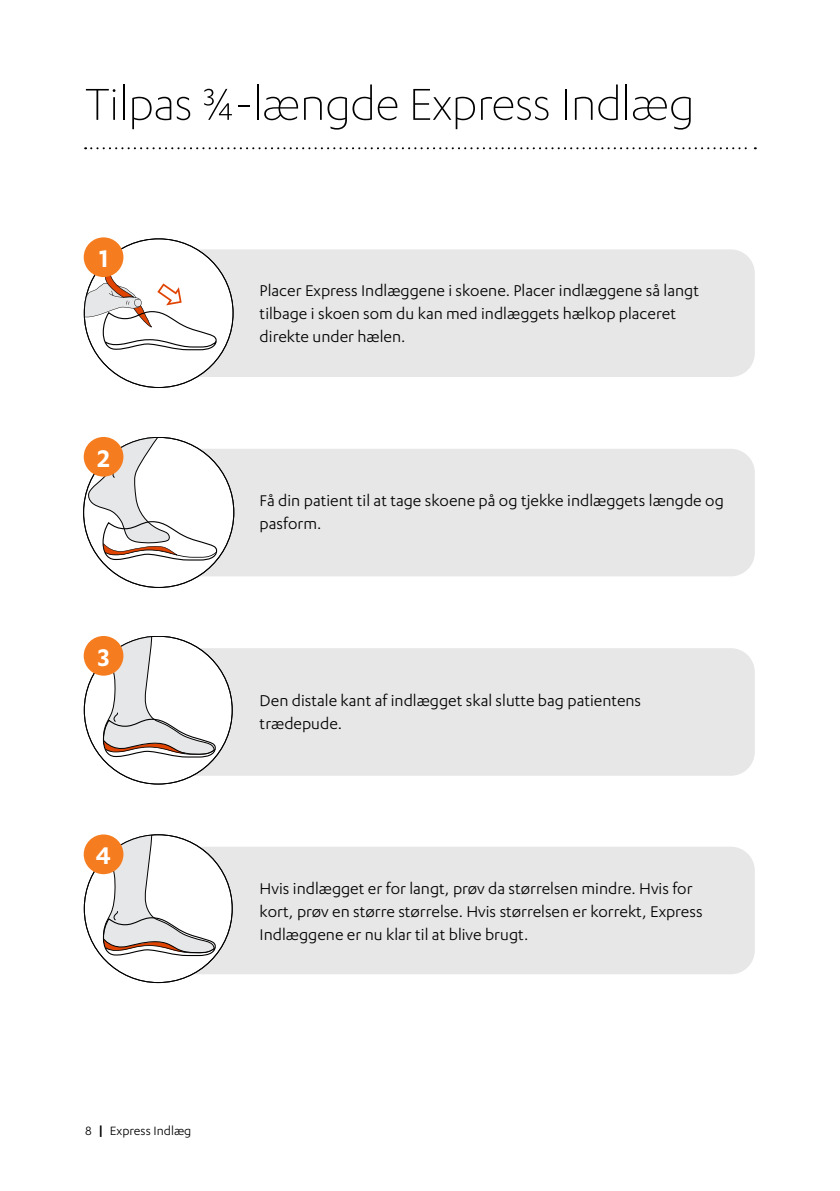
<style>
.page{position:relative;width:840px;height:1191px;background:#fff}
.page>*{position:absolute;margin:0;border:0;box-sizing:border-box;transform-origin:0 0}
.t1{font:300 52px "Karbon";letter-spacing:-.01em;color:#000}
.t2{font:600 28px "Karbon";color:#fff}
.t3{font:18px/23px "Karbon";color:#000}
.t4{font:14px "Karbon";color:#000}
.s1{font-weight:600}
</style>
<div class="page">
<div style="left:170px;top:846px;width:584px;height:128px;background:#e7e7e8;border-radius:24px"></div>
<div style="left:84px;top:834px;width:148px;height:148px;background:#fff;border-radius:50%"></div>
<svg style="left:103px;top:834px;width:113px;height:122px"></svg>
<div style="left:84px;top:834px;width:39px;height:40px;background:#f57d20;border-radius:50%"></div>
<svg style="left:85px;top:147px;width:670px;height:2px"></svg>
<div style="left:170px;top:249px;width:584px;height:128px;background:#e7e7e8;border-radius:24px"></div>
<div style="left:170px;top:449px;width:584px;height:127px;background:#e7e7e8;border-radius:24px"></div>
<div style="left:170px;top:648px;width:584px;height:127px;background:#e7e7e8;border-radius:24px"></div>
<div style="left:84px;top:239px;width:149px;height:148px;background:#fff;border-radius:50%"></div>
<svg style="left:84px;top:267px;width:132px;height:83px"></svg>
<div style="left:84px;top:437px;width:150px;height:150px;background:#fff;border-radius:50%"></div>
<svg style="left:87px;top:437px;width:130px;height:123px"></svg>
<div style="left:84px;top:636px;width:148px;height:148px;background:#fff;border-radius:50%"></div>
<svg style="left:103px;top:636px;width:113px;height:121px"></svg>
<div style="left:84px;top:237px;width:39px;height:40px;background:#f57d20;border-radius:50%"></div>
<div style="left:84px;top:437px;width:39px;height:39px;background:#f57d20;border-radius:50%"></div>
<div style="left:84px;top:636px;width:39px;height:39px;background:#f57d20;border-radius:50%"></div>
<h1 class="t1" style="left:85px;top:76px;width:610px">Tilpas ¾-længde Express Indlæg</h1>
<h2 class="t2" style="left:99px;top:243px;width:11px">1</h2>
<h2 class="t2" style="left:97px;top:442px;width:14px">2</h2>
<h2 class="t2" style="left:98px;top:641px;width:13px">3</h2>
<h2 class="t2" style="left:96px;top:839px;width:17px">4</h2>
<p class="t3" style="left:259px;top:279px;width:440px">Placer Express Indlæggene i skoene. Placer indlæggene så langt tilbage i skoen som du kan med indlæggets hælkop placeret direkte under hælen.</p>
<p class="t3" style="left:259px;top:488px;width:465px">Få din patient til at tage skoene på og tjekke indlæggets længde og pasform.</p>
<p class="t3" style="left:259px;top:688px;width:383px">Den distale kant af indlægget skal slutte bag patientens trædepude.</p>
<p class="t3" style="left:259px;top:876px;width:444px">Hvis indlægget er for langt, prøv da størrelsen mindre. Hvis for kort, prøv en større størrelse. Hvis størrelsen er korrekt, Express<br>Indlæggene er nu klar til at blive brugt.</p>
<p class="t4" style="left:85px;top:1123px;width:108px">8 <span class="s1">|</span> Express Indlæg</p>
</div>
